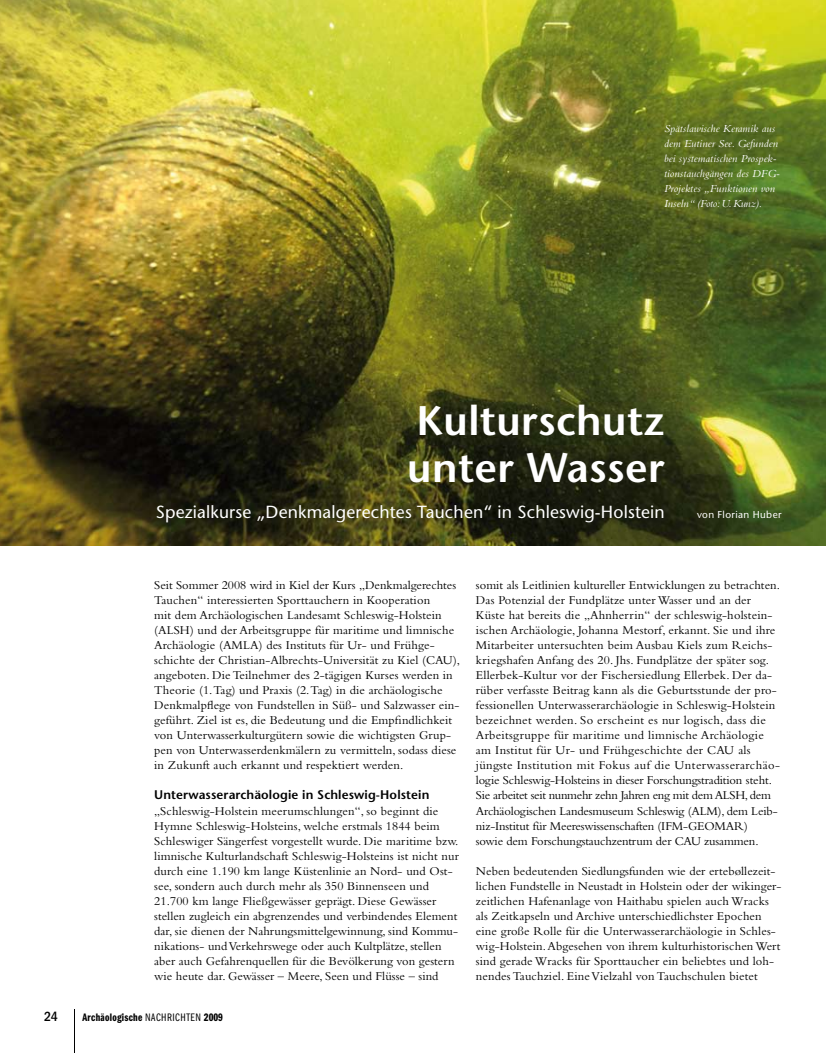
<style>
.page{position:relative;width:826px;height:1053px;background:#fff}
.page>*{position:absolute;margin:0;border:0;box-sizing:border-box;transform-origin:0 0}
.t1{font:600 41.25px/46.9px "Stone Sans";letter-spacing:.01em;color:#fff}
.t2{font:17.5px "Stone Sans";letter-spacing:.01em;color:#fff}
.t3{font:500 condensed 13.75px "ITC Franklin Gothic Std";color:#000}
.t4{font:12.5px/15px "Bembo";letter-spacing:.01em;color:#000}
.t5{font:600 12.5px "Stone Sans";letter-spacing:.01em;color:#000}
.t6{font:italic 11.25px/15px "Bembo";letter-spacing:.01em;color:#fff}
.t7{font:11.25px "ITC Franklin Gothic Std Dm Cp";letter-spacing:.025em;color:#000}
.t8{font:10px "Stone Sans";letter-spacing:.04em;color:#fff}
.s1{font-family:"ITC Franklin Gothic Std Bk Cp"}
</style>
<div class="page">
<hr style="left:74px;top:1009px;width:1px;height:43px;background:#000">
<img style="left:0;top:0;width:826px;height:546px">
<p class="t6" style="left:664px;top:121px;width:117px">Spätslawische Keramik aus dem Eutiner See. Gefunden bei systematischen Prospek&shy;tionstauchgängen des DFG-<br>Projektes „Funktionen von<br>Inseln“ (Foto: U. Kunz).</p>
<h1 class="t1" style="left:407px;top:397px;width:259px">Kulturschutz unter Wasser</h1>
<h2 class="t2" style="left:156px;top:501px;width:510px">Spezialkurse „Denkmalgerechtes Tauchen“ in Schleswig-Holstein</h2>
<p class="t8" style="left:697px;top:508px;width:86px">von Florian Huber</p>
<p class="t4" style="left:154px;top:577px;width:307px">Seit Sommer 2008 wird in Kiel der Kurs „Denkmalgerechtes Tauchen“ interessierten Sporttauchern in Kooperation<br>mit dem Archäologischen Landesamt Schleswig-Holstein (ALSH) und der Arbeitsgruppe für maritime und limnische Archäologie (AMLA) des Instituts für Ur- und Frühge&shy;schichte der Christian-Albrechts-Universität zu Kiel (CAU), angeboten. Die Teilnehmer des 2-tägigen Kurses werden in Theorie (1. Tag) und Praxis (2. Tag) in die archäologische Denkmalpflege von Fundstellen in Süß- und Salzwasser ein&shy;geführt. Ziel ist es, die Bedeutung und die Empfindlichkeit von Unterwasserkulturgütern sowie die wichtigsten Grup&shy;pen von Unterwasserdenkmälern zu vermitteln, sodass diese in Zukunft auch erkannt und respektiert werden.</p>
<p class="t5" style="left:154px;top:787px;width:277px">Unterwasserarchäologie in Schleswig-Holstein</p>
<p class="t4" style="left:154px;top:802px;width:306px">„Schleswig-Holstein meerumschlungen“, so beginnt die Hymne Schleswig-Holsteins, welche erstmals 1844 beim Schleswiger Sängerfest vorgestellt wurde. Die maritime bzw. limnische Kulturlandschaft Schleswig-Holsteins ist nicht nur durch eine 1.190 km lange Küstenlinie an Nord- und Ost&shy;see, sondern auch durch mehr als 350 Binnenseen und 21.700 km lange Fließgewässer geprägt. Diese Gewässer stellen zugleich ein abgrenzendes und verbindendes Element dar, sie dienen der Nahrungsmittelgewinnung, sind Kommu&shy;nikations- und Verkehrswege oder auch Kultplätze, stellen aber auch Gefahrenquellen für die Bevölkerung von gestern wie heute dar. Gewässer – Meere, Seen und Flüsse – sind</p>
<p class="t3" style="left:44px;top:1008px;width:15px">24</p>
<p class="t7" style="left:83px;top:1011px;width:142px">Archäologische <span class="s1">NACHRICHTEN</span> 2009</p>
<p class="t4" style="left:476px;top:577px;width:305px">somit als Leitlinien kultureller Entwicklungen zu betrachten.<br>Das Potenzial der Fundplätze unter Wasser und an der Küste hat bereits die „Ahnherrin“ der schleswig-holstein&shy;ischen Archäologie, Johanna Mestorf, erkannt. Sie und ihre Mitarbeiter untersuchten beim Ausbau Kiels zum Reichs&shy;kriegshafen Anfang des 20. Jhs. Fundplätze der später sog.<br>Ellerbek-Kultur vor der Fischersiedlung Ellerbek. Der da&shy;rüber verfasste Beitrag kann als die Geburtsstunde der pro&shy;fessionellen Unterwasserarchäologie in Schleswig-Holstein bezeichnet werden. So erscheint es nur logisch, dass die Arbeitsgruppe für maritime und limnische Archäologie am Institut für Ur- und Frühgeschichte der CAU als jüngste Institution mit Fokus auf die Unterwasserarchäo&shy;logie Schleswig-Holsteins in dieser Forschungstradition steht.<br>Sie arbeitet seit nunmehr zehn Jahren eng mit dem ALSH, dem Archäologischen Landesmuseum Schleswig (ALM), dem Leib&shy;niz-Institut für Meereswissenschaften (IFM-GEOMAR)<br>sowie dem Forschungstauchzentrum der CAU zusammen.</p>
<p class="t4" style="left:476px;top:862px;width:307px">Neben bedeutenden Siedlungsfunden wie der ertebøllezeit&shy;lichen Fundstelle in Neustadt in Holstein oder der wikinger&shy;zeitlichen Hafenanlage von Haithabu spielen auch Wracks als Zeitkapseln und Archive unterschiedlichster Epochen eine große Rolle für die Unterwasserarchäologie in Schles&shy;wig-Holstein. Abgesehen von ihrem kulturhistorischen Wert sind gerade Wracks für Sporttaucher ein beliebtes und loh&shy;nendes Tauchziel. Eine Vielzahl von Tauchschulen bietet</p>
</div>
